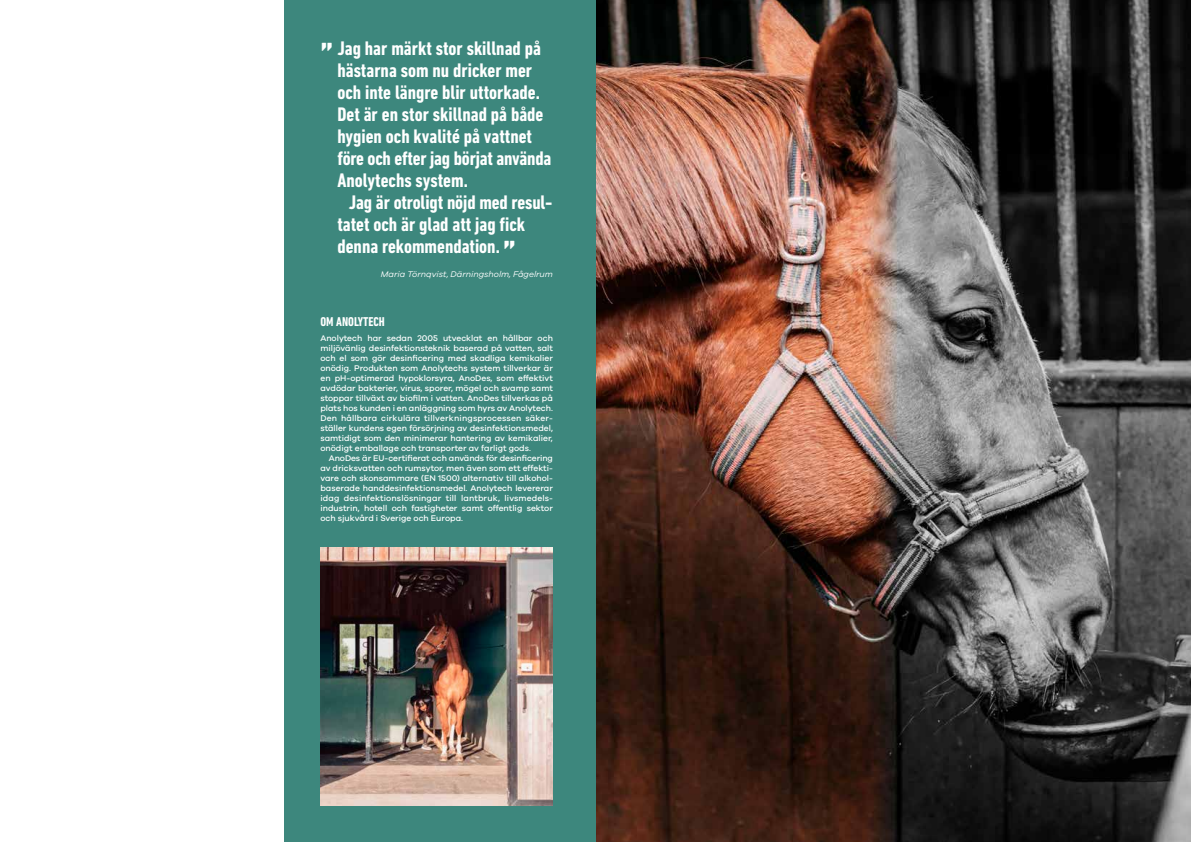
<style>
.page{position:relative;width:1191px;height:842px;background:#fff}
.page>*{position:absolute;margin:0;border:0;box-sizing:border-box;transform-origin:0 0}
.t1{font:700 condensed 20px "DIN Next W01";color:#fff}
.t2{font:700 condensed 13px "DIN Next W01";color:#fff}
.t3{font:500 8.5px/10px "Galano Grotesque";color:#fff;text-align:justify}
.t4{font:italic 8.5px "Galano Grotesque";color:#fff}
.s1{font-size:40px}
</style>
<div class="page">
<img style="left:595px;top:0;width:596px;height:842px">
<div style="left:283px;top:0;width:312px;height:842px;background:#3d877d"></div>
<img style="left:320px;top:547px;width:233px;height:258px">
<h1 class="t1" style="left:320px;top:37px;width:222px"><span class="s1">”</span> Jag har märkt stor skillnad på</h1>
<h1 class="t1" style="left:337px;top:59px;width:196px">hästarna som nu dricker mer</h1>
<h1 class="t1" style="left:337px;top:81px;width:204px">och inte längre blir uttorkade.</h1>
<h1 class="t1" style="left:337px;top:103px;width:207px">Det är en stor skillnad på både</h1>
<h1 class="t1" style="left:337px;top:125px;width:196px">hygien och kvalité på vattnet</h1>
<h1 class="t1" style="left:337px;top:147px;width:215px">före och efter jag börjat använda</h1>
<h1 class="t1" style="left:337px;top:169px;width:132px">Anolytechs system.</h1>
<h1 class="t1" style="left:349px;top:191px;width:205px">Jag är otroligt nöjd med resul-</h1>
<h1 class="t1" style="left:337px;top:213px;width:189px">tatet och är glad att jag fick</h1>
<h1 class="t1" style="left:337px;top:235px;width:180px">denna rekommendation. <span class="s1">”</span></h1>
<p class="t4" style="left:381px;top:269px;width:173px">Maria Törnqvist, Därningsholm, Fågelrum</p>
<h2 class="t2" style="left:320px;top:314px;width:66px">OM ANOLYTECH</h2>
<p class="t3" style="left:320px;top:332px;width:234px">Anolytech har sedan 2005 utvecklat en hållbar och miljövänlig desinfektionsteknik baserad på vatten, salt och el som gör desinficering med skadliga kemikalier onödig. Produkten som Anolytechs system tillverkar är en pH-optimerad hypoklorsyra, AnoDes, som effektivt avdödar bakterier, virus, sporer, mögel och svamp samt stoppar tillväxt av biofilm i vatten. AnoDes tillverkas på plats hos kunden i en anläggning som hyrs av Anolytech.<br>Den hållbara cirkulära tillverkningsprocessen säker&shy;ställer kundens egen försörjning av desinfektionsmedel, samtidigt som den minimerar hantering av kemikalier, onödigt emballage och transporter av farligt gods.</p>
<p class="t3" style="left:320px;top:452px;width:234px;text-indent:8px">AnoDes är EU-certifierat och används för desinficering av dricksvatten och rumsytor, men även som ett effekti&shy;vare och skonsammare (EN 1500) alternativ till alkohol&shy;baserade handdesinfektionsmedel. Anolytech levererar idag desinfektionslösningar till lantbruk, livsmedels&shy;industrin, hotell och fastigheter samt offentlig sektor och sjukvård i Sverige och Europa.</p>
</div>
